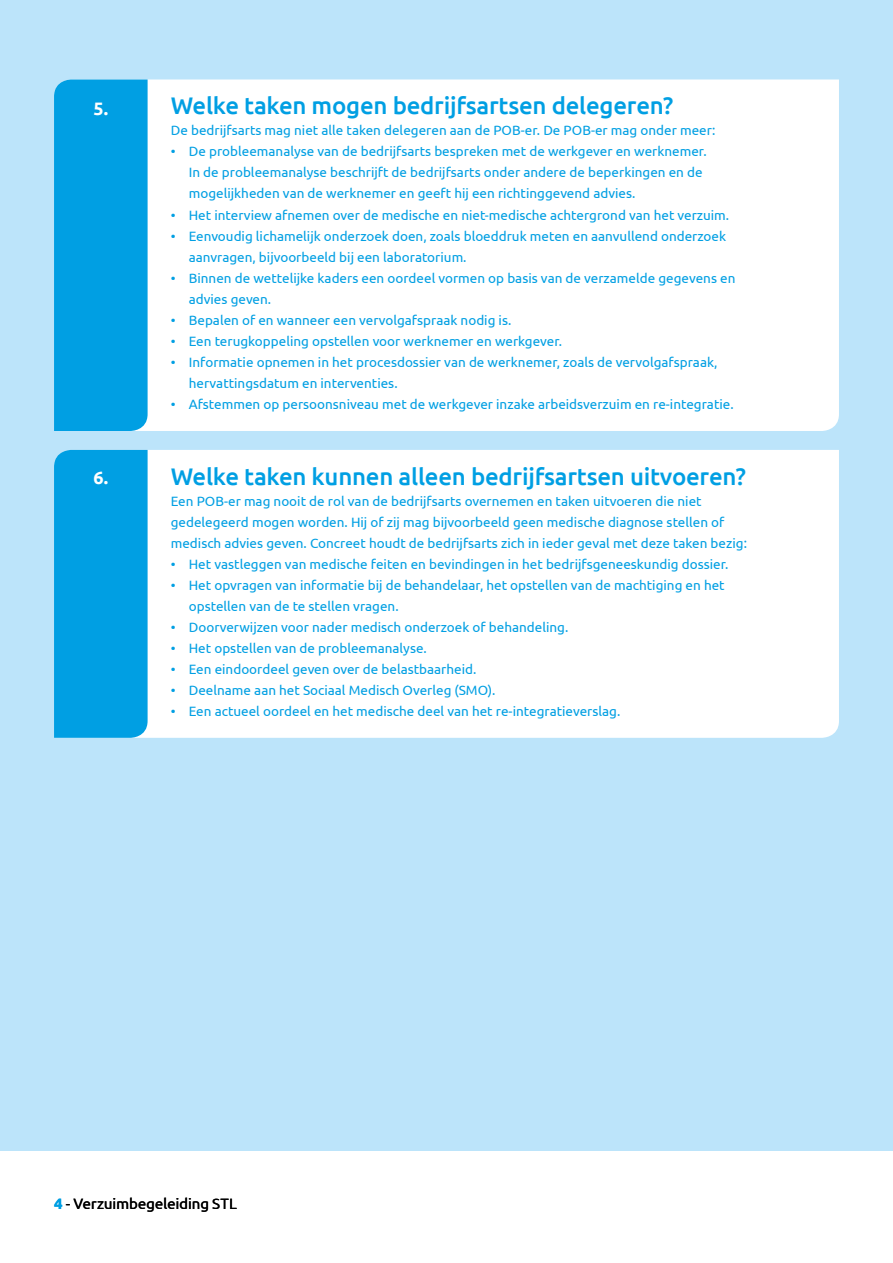
<style>
.page{position:relative;width:893px;height:1263px;background:#fff}
.page>*{position:absolute;margin:0;border:0;box-sizing:border-box;transform-origin:0 0}
.t1{font:500 24px "Ubuntu";letter-spacing:-.01em;color:#009fe3}
.t2{font:700 18px "Ubuntu";color:#fff}
.t3{font:15px "Ubuntu";letter-spacing:-.005em;color:#000}
.t4{font:13.5px/21px "Ubuntu";color:#009fe3}
.s1{font-weight:700;color:#009fe3}
</style>
<div class="page">
<div style="left:0;top:0;width:893px;height:1151px;background:#bce4fa"></div>
<div style="left:148px;top:80px;width:691px;height:351px;background:#fff"></div>
<div style="left:148px;top:450px;width:691px;height:288px;background:#fff"></div>
<div style="left:54px;top:79px;width:94px;height:352px;background:#009fe3"></div>
<div style="left:54px;top:450px;width:94px;height:288px;background:#009fe3"></div>
<h2 class="t2" style="left:93px;top:98px;width:16px">5.</h2>
<h2 class="t2" style="left:93px;top:467px;width:16px">6.</h2>
<h1 class="t1" style="left:171px;top:91px;width:504px">Welke taken mogen bedrijfsartsen delegeren?</h1>
<p class="t4" style="left:171px;top:120px;width:546px">De bedrijfsarts mag niet alle taken delegeren aan de POB-er. De POB-er mag onder meer:</p>
<p class="t4" style="left:189px;top:141px;width:519px;text-indent:-18px">• De probleemanalyse van de bedrijfsarts bespreken met de werkgever en werknemer.<br>In de probleemanalyse beschrijft de bedrijfsarts onder andere de beperkingen en de mogelijkheden van de werknemer en geeft hij een richtinggevend advies.</p>
<p class="t4" style="left:171px;top:204px;width:560px">• Het interview afnemen over de medische en niet-medische achtergrond van het verzuim.</p>
<p class="t4" style="left:189px;top:225px;width:539px;text-indent:-18px">• Eenvoudig lichamelijk onderzoek doen, zoals bloeddruk meten en aanvullend onderzoek aanvragen, bijvoorbeeld bij een laboratorium.</p>
<p class="t4" style="left:189px;top:267px;width:548px;text-indent:-18px">• Binnen de wettelijke kaders een oordeel vormen op basis van de verzamelde gegevens en advies geven.</p>
<p class="t4" style="left:171px;top:309px;width:342px">• Bepalen of en wanneer een vervolgafspraak nodig is.</p>
<p class="t4" style="left:171px;top:330px;width:393px">• Een terugkoppeling opstellen voor werknemer en werkgever.</p>
<p class="t4" style="left:189px;top:351px;width:530px;text-indent:-18px">• Informatie opnemen in het procesdossier van de werknemer, zoals de vervolgafspraak, hervattingsdatum en interventies.</p>
<p class="t4" style="left:171px;top:393px;width:564px">• Afstemmen op persoonsniveau met de werkgever inzake arbeidsverzuim en re-integratie.</p>
<h1 class="t1" style="left:171px;top:461px;width:577px">Welke taken kunnen alleen bedrijfsartsen uitvoeren?</h1>
<p class="t4" style="left:171px;top:490px;width:578px">Een POB-er mag nooit de rol van de bedrijfsarts overnemen en taken uitvoeren die niet gedelegeerd mogen worden. Hij of zij mag bijvoorbeeld geen medische diagnose stellen of medisch advies geven. Concreet houdt de bedrijfsarts zich in ieder geval met deze taken bezig:</p>
<p class="t4" style="left:171px;top:553px;width:559px">• Het vastleggen van medische feiten en bevindingen in het bedrijfsgeneeskundig dossier.</p>
<p class="t4" style="left:189px;top:574px;width:537px;text-indent:-18px">• Het opvragen van informatie bij de behandelaar, het opstellen van de machtiging en het opstellen van de te stellen vragen.</p>
<p class="t4" style="left:171px;top:616px;width:399px">• Doorverwijzen voor nader medisch onderzoek of behandeling.</p>
<p class="t4" style="left:171px;top:637px;width:258px">• Het opstellen van de probleemanalyse.</p>
<p class="t4" style="left:171px;top:658px;width:307px">• Een eindoordeel geven over de belastbaarheid.</p>
<p class="t4" style="left:171px;top:679px;width:326px">• Deelname aan het Sociaal Medisch Overleg (SMO).</p>
<p class="t4" style="left:171px;top:700px;width:451px">• Een actueel oordeel en het medische deel van het re-integratieverslag.</p>
<p class="t3" style="left:54px;top:1194px;width:184px"><span class="s1">4</span> - Verzuimbegeleiding STL</p>
</div>
